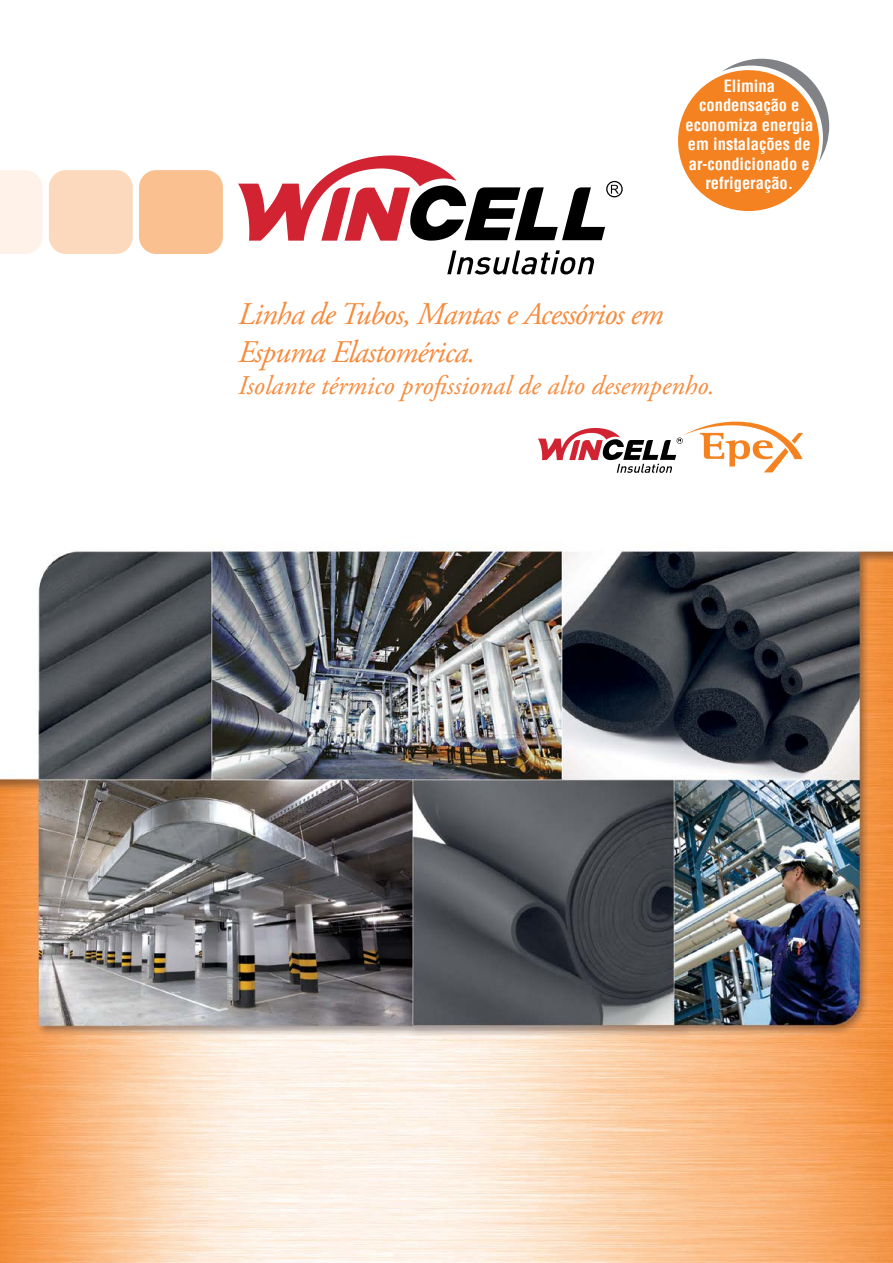
<style>
.page{position:relative;width:893px;height:1263px;background:#fff}
.page>*{position:absolute;margin:0;border:0;box-sizing:border-box;transform-origin:0 0}
.t1{font:italic 31.5px/37.8px "Adobe Garamond Pro";letter-spacing:-.03em;color:#f68b3d}
.t2{font:italic 27px "Adobe Garamond Pro";color:#f68b3d}
.t3{font:700 condensed 16.5px/19.4px "Helvetica LT";color:#fff;text-align:center}
</style>
<div class="page">
<img style="left:0;top:547px;width:893px;height:716px">
<div style="left:139px;top:170px;width:84px;height:84px;background:#fac08f;border-radius:17px"></div>
<div style="left:49px;top:170px;width:84px;height:84px;background:#fcd9bc;border-radius:17px"></div>
<div style="left:0;top:170px;width:42px;height:84px;background:#fef2e9"></div>
<svg style="left:722px;top:59px;width:107px;height:103px"></svg>
<div style="left:678px;top:70px;width:141px;height:141px;background:#f58220;border-radius:50%"></div>
<svg style="left:538px;top:421px;width:265px;height:52px"></svg>
<svg style="left:238px;top:155px;width:385px;height:86px"></svg>
<svg style="left:447px;top:250px;width:147px;height:24px"></svg>
<p class="t3" style="left:685px;top:76px;width:129px">Elimina condensação e economiza energia em instalações de ar-condicionado e refrigeração.</p>
<h1 class="t1" style="left:238px;top:296px;width:427px">Linha de Tubos, Mantas e Acessórios em<br>Espuma Elastomérica.</h1>
<h2 class="t2" style="left:238px;top:369px;width:478px">Isolante térmico profissional de alto desempenho.</h2>
</div>
